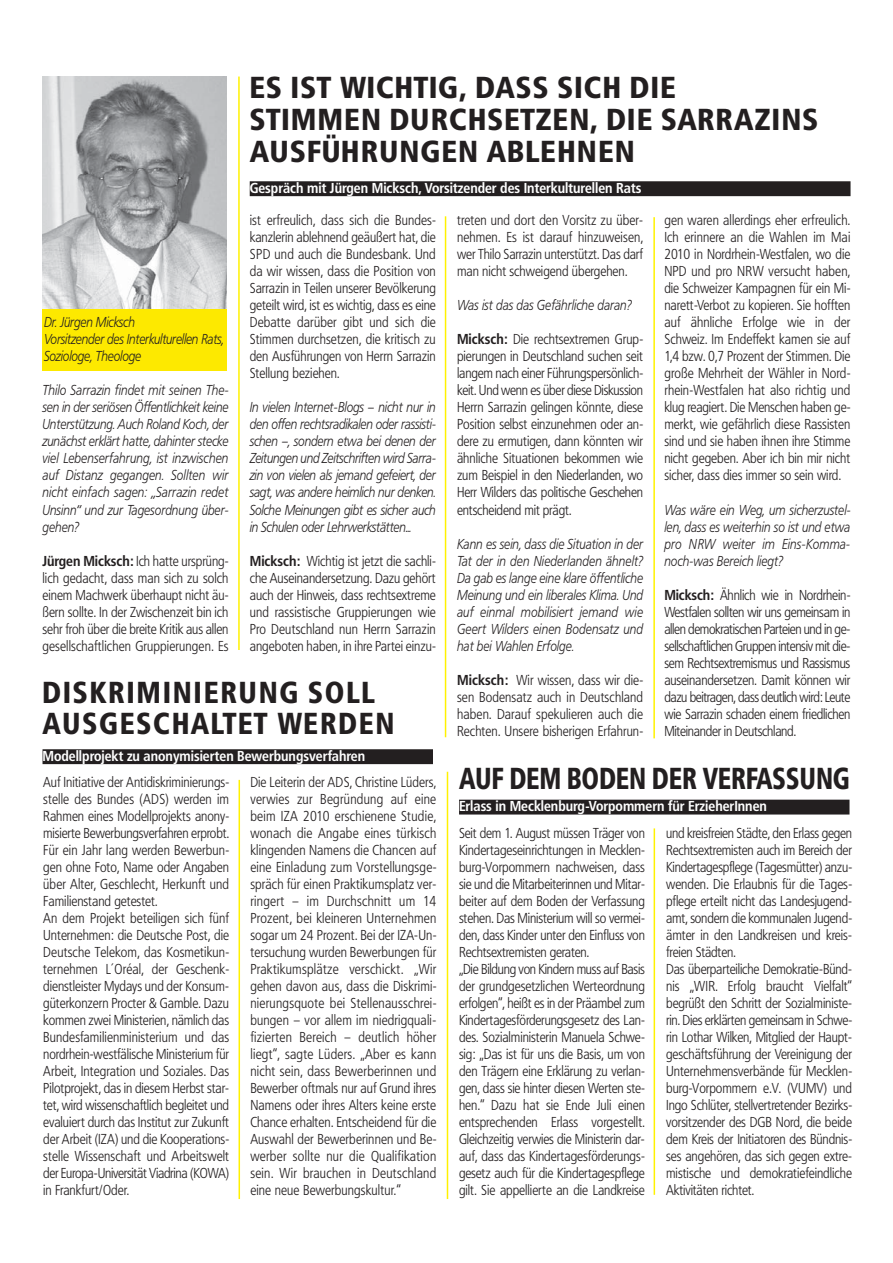
<style>
.page{position:relative;width:893px;height:1263px;background:#fff}
.page>*{position:absolute;margin:0;border:0;box-sizing:border-box;transform-origin:0 0}
.t1{font:900 30px/32px "Frutiger Condensed BQ";letter-spacing:.05em;color:#231f20}
.t2{font:900 30px/32px "Frutiger Condensed BQ";letter-spacing:.075em;color:#231f20;scale:.95 1}
.t3{font:900 30px "Frutiger Condensed BQ";letter-spacing:.015em;color:#231f20;scale:.85 1}
.t4{font:300 14.25px/17px "Frutiger Condensed BQ";letter-spacing:-.005em;color:#231f20;text-align:justify}
.t5{font:italic 300 14.25px/17px "Frutiger BQ";color:#231f20;text-align:justify;scale:.85 1}
.t6{font:700 14.25px "Frutiger Condensed BQ";color:#fff}
.s1{font-weight:700}
</style>
<div class="page">
<div style="left:250px;top:181px;width:600px;height:15px;background:#231f20"></div>
<hr style="left:445px;top:216px;width:1px;height:521px;background:#fff200">
<hr style="left:653px;top:217px;width:2px;height:521px;background:#fff200">
<div style="left:43px;top:749px;width:390px;height:15px;background:#231f20"></div>
<img style="left:43px;top:77px;width:184px;height:232px">
<hr style="left:447px;top:772px;width:1px;height:427px;background:#fff200">
<hr style="left:238px;top:780px;width:2px;height:419px;background:#fff200">
<hr style="left:238px;top:77px;width:2px;height:573px;background:#fff200">
<div style="left:459px;top:800px;width:390px;height:15px;background:#231f20"></div>
<div style="left:43px;top:309px;width:184px;height:61px;background:#fde900"></div>
<hr style="left:653px;top:828px;width:2px;height:367px;background:#fff200">
<h1 class="t1" style="left:250px;top:76px;width:570px">ES IST WICHTIG, DASS SICH DIE<br>STIMMEN DURCHSETZEN, DIE SARRAZINS<br>AUSFÜHRUNGEN ABLEHNEN</h1>
<p class="t6" style="left:250px;top:181px;width:393px">Gespräch mit Jürgen Micksch, Vorsitzender des Interkulturellen Rats</p>
<p class="t5" style="left:44px;top:315px;width:213px;text-align:left">Dr. Jürgen Micksch<br>Vorsitzender des Interkulturellen Rats,<br>Soziologe, Theologe</p>
<p class="t5" style="left:42px;top:383px;width:221px">Thilo Sarrazin findet mit seinen The&shy;sen in der seriösen Öffentlichkeit keine Unterstützung. Auch Roland Koch, der zunächst erklärt hatte, dahinter stecke viel Lebenserfahrung, ist inzwischen auf Distanz gegangen. Sollten wir nicht einfach sagen: „Sarrazin redet Unsinn“ und zur Tagesordnung über&shy;gehen?</p>
<p class="t4" style="left:43px;top:553px;width:188px"><span class="s1">Jürgen Micksch:</span> Ich hatte ursprüng&shy;lich gedacht, dass man sich zu solch einem Machwerk überhaupt nicht äu&shy;ßern sollte. In der Zwischenzeit bin ich sehr froh über die breite Kritik aus allen gesellschaftlichen Gruppierungen. Es</p>
<p class="t4" style="left:250px;top:213px;width:188px">ist erfreulich, dass sich die Bundes&shy;kanzlerin ablehnend geäußert hat, die SPD und auch die Bundesbank. Und da wir wissen, dass die Position von Sarrazin in Teilen unserer Bevölkerung geteilt wird, ist es wichtig, dass es eine Debatte darüber gibt und sich die Stimmen durchsetzen, die kritisch zu den Ausführungen von Herrn Sarrazin Stellung beziehen.</p>
<p class="t5" style="left:250px;top:400px;width:220px">In vielen Internet-Blogs – nicht nur in den offen rechtsradikalen oder rassisti&shy;schen –, sondern etwa bei denen der Zeitungen und Zeitschriften wird Sarra&shy;zin von vielen als jemand gefeiert, der sagt, was andere heimlich nur denken.<br>Solche Meinungen gibt es sicher auch in Schulen oder Lehrwerkstätten...</p>
<p class="t4" style="left:250px;top:553px;width:188px"><span class="s1">Micksch:</span> Wichtig ist jetzt die sachli&shy;che Auseinandersetzung. Dazu gehört auch der Hinweis, dass rechtsextreme und rassistische Gruppierungen wie Pro Deutschland nun Herrn Sarrazin angeboten haben, in ihre Partei einzu-</p>
<h1 class="t2" style="left:43px;top:680px;width:371px">DISKRIMINIERUNG SOLL<br>AUSGESCHALTET WERDEN</h1>
<p class="t6" style="left:43px;top:749px;width:324px">Modellprojekt zu anonymisierten Bewerbungsverfahren</p>
<p class="t4" style="left:43px;top:774px;width:188px;text-align:left">Auf Initiative der Antidiskriminierungs&shy;stelle des Bundes (ADS) werden im Rahmen eines Modellprojekts anony&shy;misierte Bewerbungsverfahren erprobt.<br>Für ein Jahr lang werden Bewerbun&shy;gen ohne Foto, Name oder Angaben über Alter, Geschlecht, Herkunft und Familienstand getestet.<br>An dem Projekt beteiligen sich fünf Unternehmen: die Deutsche Post, die Deutsche Telekom, das Kosmetikun&shy;ternehmen L´Oréal, der Geschenk&shy;dienstleister Mydays und der Konsum&shy;güterkonzern Procter &amp; Gamble. Dazu kommen zwei Ministerien, nämlich das Bundesfamilienministerium und das nordrhein-westfälische Ministerium für Arbeit, Integration und Soziales. Das Pilotprojekt, das in diesem Herbst star&shy;tet, wird wissenschaftlich begleitet und evaluiert durch das Institut zur Zukunft der Arbeit (IZA) und die Kooperations&shy;stelle Wissenschaft und Arbeitswelt der Europa-Universität Viadrina (KOWA) in Frankfurt/Oder.</p>
<p class="t4" style="left:250px;top:774px;width:188px">Die Leiterin der ADS, Christine Lüders, verwies zur Begründung auf eine beim IZA 2010 erschienene Studie, wonach die Angabe eines türkisch klingenden Namens die Chancen auf eine Einladung zum Vorstellungsge&shy;spräch für einen Praktikumsplatz ver&shy;ringert – im Durchschnitt um 14<br>Prozent, bei kleineren Unternehmen sogar um 24 Prozent. Bei der IZA-Un&shy;tersuchung wurden Bewerbungen für Praktikumsplätze verschickt. „Wir gehen davon aus, dass die Diskrimi&shy;nierungsquote bei Stellenausschrei&shy;bungen – vor allem im niedrigquali&shy;fizierten Bereich – deutlich höher liegt“, sagte Lüders. „Aber es kann nicht sein, dass Bewerberinnen und Bewerber oftmals nur auf Grund ihres Namens oder ihres Alters keine erste Chance erhalten. Entscheidend für die Auswahl der Bewerberinnen und Be&shy;werber sollte nur die Qualifikation sein. Wir brauchen in Deutschland eine neue Bewerbungskultur.“</p>
<p class="t4" style="left:457px;top:213px;width:187px">treten und dort den Vorsitz zu über&shy;nehmen. Es ist darauf hinzuweisen, wer Thilo Sarrazin unterstützt. Das darf man nicht schweigend übergehen.</p>
<p class="t5" style="left:457px;top:298px;width:207px">Was ist das das Gefährliche daran?</p>
<p class="t4" style="left:457px;top:332px;width:188px"><span class="s1">Micksch:</span> Die rechtsextremen Grup&shy;pierungen in Deutschland suchen seit langem nach einer Führungspersönlich&shy;keit. Und wenn es über diese Diskussion Herrn Sarrazin gelingen könnte, diese Position selbst einzunehmen oder an&shy;dere zu ermutigen, dann könnten wir ähnliche Situationen bekommen wie zum Beispiel in den Niederlanden, wo Herr Wilders das politische Geschehen entscheidend mit prägt.</p>
<p class="t5" style="left:457px;top:536px;width:220px">Kann es sein, dass die Situation in der Tat der in den Niederlanden ähnelt?<br>Da gab es lange eine klare öffentliche Meinung und ein liberales Klima. Und auf einmal mobilisiert jemand wie Geert Wilders einen Bodensatz und hat bei Wahlen Erfolge.</p>
<p class="t4" style="left:457px;top:672px;width:188px"><span class="s1">Micksch:</span> Wir wissen, dass wir die&shy;sen Bodensatz auch in Deutschland haben. Darauf spekulieren auch die Rechten. Unsere bisherigen Erfahrun-</p>
<p class="t4" style="left:664px;top:213px;width:188px">gen waren allerdings eher erfreulich.<br>Ich erinnere an die Wahlen im Mai 2010 in Nordrhein-Westfalen, wo die NPD und pro NRW versucht haben, die Schweizer Kampagnen für ein Mi&shy;narett-Verbot zu kopieren. Sie hofften auf ähnliche Erfolge wie in der Schweiz. Im Endeffekt kamen sie auf 1,4 bzw. 0,7 Prozent der Stimmen. Die große Mehrheit der Wähler in Nord&shy;rhein-Westfalen hat also richtig und klug reagiert. Die Menschen haben ge&shy;merkt, wie gefährlich diese Rassisten sind und sie haben ihnen ihre Stimme nicht gegeben. Aber ich bin mir nicht sicher, dass dies immer so sein wird.</p>
<p class="t5" style="left:664px;top:502px;width:221px">Was wäre ein Weg, um sicherzustel&shy;len, dass es weiterhin so ist und etwa pro NRW weiter im Eins-Komma&shy;noch-was Bereich liegt?</p>
<p class="t4" style="left:664px;top:587px;width:188px"><span class="s1">Micksch:</span> Ähnlich wie in Nordrhein-Westfalen sollten wir uns gemeinsam in allen demokratischen Parteien und in ge&shy;sellschaftlichen Gruppen intensiv mit die&shy;sem Rechtsextremismus und Rassismus auseinandersetzen. Damit können wir dazu beitragen, dass deutlich wird: Leute wie Sarrazin schaden einem friedlichen Miteinander in Deutschland.</p>
<h1 class="t3" style="left:459px;top:768px;width:461px">AUF DEM BODEN DER VERFASSUNG</h1>
<p class="t6" style="left:459px;top:800px;width:309px">Erlass in Mecklenburg-Vorpommern für ErzieherInnen</p>
<p class="t4" style="left:459px;top:825px;width:188px;text-align:left">Seit dem 1. August müssen Träger von Kindertageseinrichtungen in Mecklen&shy;burg-Vorpommern nachweisen, dass sie und die Mitarbeiterinnen und Mitar&shy;beiter auf dem Boden der Verfassung stehen. Das Ministerium will so vermei&shy;den, dass Kinder unter den Einfluss von Rechtsextremisten geraten.<br>„Die Bildung von Kindern muss auf Basis der grundgesetzlichen Werteordnung erfolgen“, heißt es in der Präambel zum Kindertagesförderungsgesetz des Lan&shy;des. Sozialministerin Manuela Schwe&shy;sig: „Das ist für uns die Basis, um von den Trägern eine Erklärung zu verlan&shy;gen, dass sie hinter diesen Werten ste&shy;hen.“ Dazu hat sie Ende Juli einen entsprechenden Erlass vorgestellt.<br>Gleichzeitig verwies die Ministerin dar&shy;auf, dass das Kindertagesförderungs&shy;gesetz auch für die Kindertagespflege gilt. Sie appellierte an die Landkreise</p>
<p class="t4" style="left:666px;top:825px;width:188px;text-align:left">und kreisfreien Städte, den Erlass gegen Rechtsextremisten auch im Bereich der Kindertagespflege (Tagesmütter) anzu&shy;wenden. Die Erlaubnis für die Tages&shy;pflege erteilt nicht das Landesjugend&shy;amt, sondern die kommunalen Jugend&shy;ämter in den Landkreisen und kreis&shy;freien Städten.<br>Das überparteiliche Demokratie-Bünd&shy;nis „WIR. Erfolg braucht Vielfalt“ begrüßt den Schritt der Sozialministe&shy;rin. Dies erklärten gemeinsam in Schwe&shy;rin Lothar Wilken, Mitglied der Haupt&shy;geschäftsführung der Vereinigung der Unternehmensverbände für Mecklen&shy;burg-Vorpommern e.V. (VUMV) und Ingo Schlüter, stellvertretender Bezirks&shy;vorsitzender des DGB Nord, die beide dem Kreis der Initiatoren des Bündnis&shy;ses angehören, das sich gegen extre&shy;mistische und demokratiefeindliche Aktivitäten richtet.</p>
</div>
